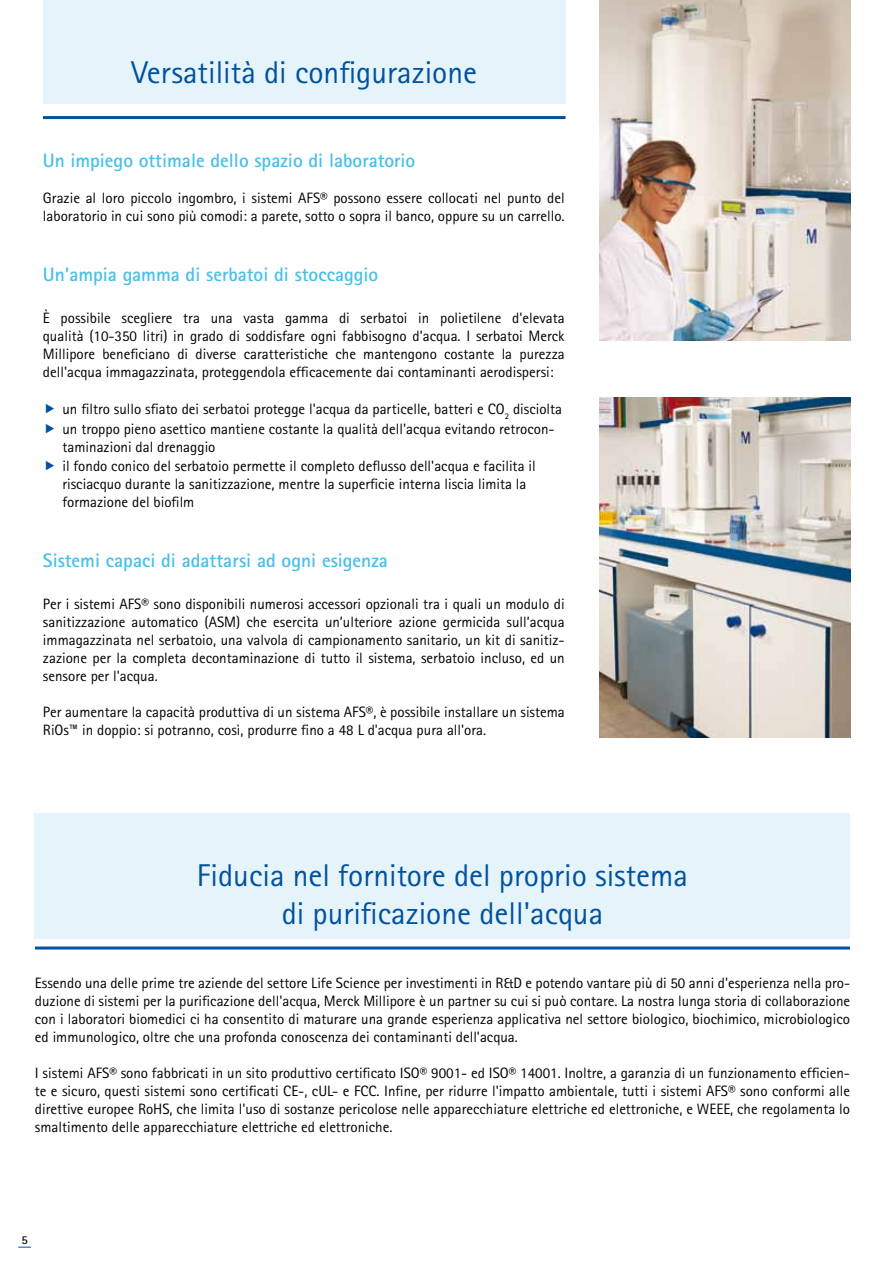
<style>
.page{position:relative;width:893px;height:1263px;background:#fff}
.page>*{position:absolute;margin:0;border:0;box-sizing:border-box;transform-origin:0 0}
.t1{font:31.5px/37.8px "Merck Sans Serif Pro";color:#00519e;text-align:center}
.t2{font:700 19.5px "Merck Sans Serif Pro";color:#45c0eb}
.t3{font:15px/18px "Merck Sans Serif Pro";color:#000}
.t4{font:700 12px "Merck Sans Serif Pro";color:#000}
</style>
<div class="page">
<img style="left:599px;top:0;width:251px;height:341px">
<img style="left:599px;top:398px;width:251px;height:339px">
<div style="left:43px;top:0;width:523px;height:104px;background:#e5f4fb"></div>
<hr style="left:43px;top:116px;width:523px;height:3px;background:#00519e">
<div style="left:35px;top:813px;width:815px;height:125px;background:#e5f4fb"></div>
<hr style="left:35px;top:946px;width:815px;height:3px;background:#00519e">
<svg style="left:18px;top:1247px;width:13px;height:1px"></svg>
<h1 class="t1" style="left:131px;top:54px;width:347px">Versatilità di configurazione</h1>
<h2 class="t2" style="left:43px;top:148px;width:374px">Un impiego ottimale dello spazio di laboratorio</h2>
<p class="t3" style="left:43px;top:189px;width:523px">Grazie al loro piccolo ingombro, i sistemi AFS® possono essere collocati nel punto del laboratorio in cui sono più comodi: a parete, sotto o sopra il banco, oppure su un carrello.</p>
<h2 class="t2" style="left:43px;top:262px;width:337px">Un'ampia gamma di serbatoi di stoccaggio</h2>
<p class="t3" style="left:43px;top:309px;width:523px;text-align:justify">È possibile scegliere tra una vasta gamma di serbatoi in polietilene d'elevata qualità (10-350 litri) in grado di soddisfare ogni fabbisogno d'acqua. I serbatoi Merck Millipore beneficiano di diverse caratteristiche che mantengono costante la purezza dell'acqua immagazzinata, proteggendola efficacemente dai contaminanti aerodispersi:</p>
<p class="t3" style="left:62px;top:399px;width:501px;line-height:19.5px">un filtro sullo sfiato dei serbatoi protegge l'acqua da particelle, batteri e CO<sub>2</sub> disciolta un troppo pieno asettico mantiene costante la qualità dell'acqua evitando retrocon-</p>
<p class="t3" style="left:62px;top:437px;width:475px;line-height:19.5px">taminazioni dal drenaggio<br>il fondo conico del serbatoio permette il completo deflusso dell'acqua e facilita il</p>
<p class="t3" style="left:62px;top:475px;width:466px">risciacquo durante la sanitizzazione, mentre la superficie interna liscia limita la formazione del biofilm</p>
<h2 class="t2" style="left:43px;top:548px;width:347px">Sistemi capaci di adattarsi ad ogni esigenza</h2>
<p class="t3" style="left:43px;top:595px;width:523px;text-align:justify">Per i sistemi AFS® sono disponibili numerosi accessori opzionali tra i quali un modulo di sanitizzazione automatico (ASM) che esercita un’ulteriore azione germicida sull’acqua immagazzinata nel serbatoio, una valvola di campionamento sanitario, un kit di sanitiz&shy;zazione per la completa decontaminazione di tutto il sistema, serbatoio incluso, ed un sensore per l'acqua.</p>
<p class="t3" style="left:43px;top:703px;width:523px">Per aumentare la capacità produttiva di un sistema AFS®, è possibile installare un sistema<br>RiOs™ in doppio: si potranno, così, produrre fino a 48 L d'acqua pura all'ora.</p>
<h1 class="t1" style="left:197px;top:857px;width:493px">Fiducia nel fornitore del proprio sistema di purificazione dell'acqua</h1>
<p class="t3" style="left:35px;top:974px;width:817px;text-align:justify">Essendo una delle prime tre aziende del settore Life Science per investimenti in R&amp;D e potendo vantare più di 50 anni d'esperienza nella pro&shy;duzione di sistemi per la purificazione dell'acqua, Merck Millipore è un partner su cui si può contare. La nostra lunga storia di collaborazione con i laboratori biomedici ci ha consentito di maturare una grande esperienza applicativa nel settore biologico, biochimico, microbiologico ed immunologico, oltre che una profonda conoscenza dei contaminanti dell'acqua.</p>
<p class="t3" style="left:35px;top:1064px;width:817px;text-align:justify">I sistemi AFS® sono fabbricati in un sito produttivo certificato ISO® 9001- ed ISO® 14001. Inoltre, a garanzia di un funzionamento efficien&shy;te e sicuro, questi sistemi sono certificati CE-, cUL- e FCC. Infine, per ridurre l'impatto ambientale, tutti i sistemi AFS® sono conformi alle direttive europee RoHS, che limita l'uso di sostanze pericolose nelle apparecchiature elettriche ed elettroniche, e WEEE, che regolamenta lo smaltimento delle apparecchiature elettriche ed elettroniche.</p>
<p class="t4" style="left:21px;top:1232px;width:8px">5</p>
</div>
